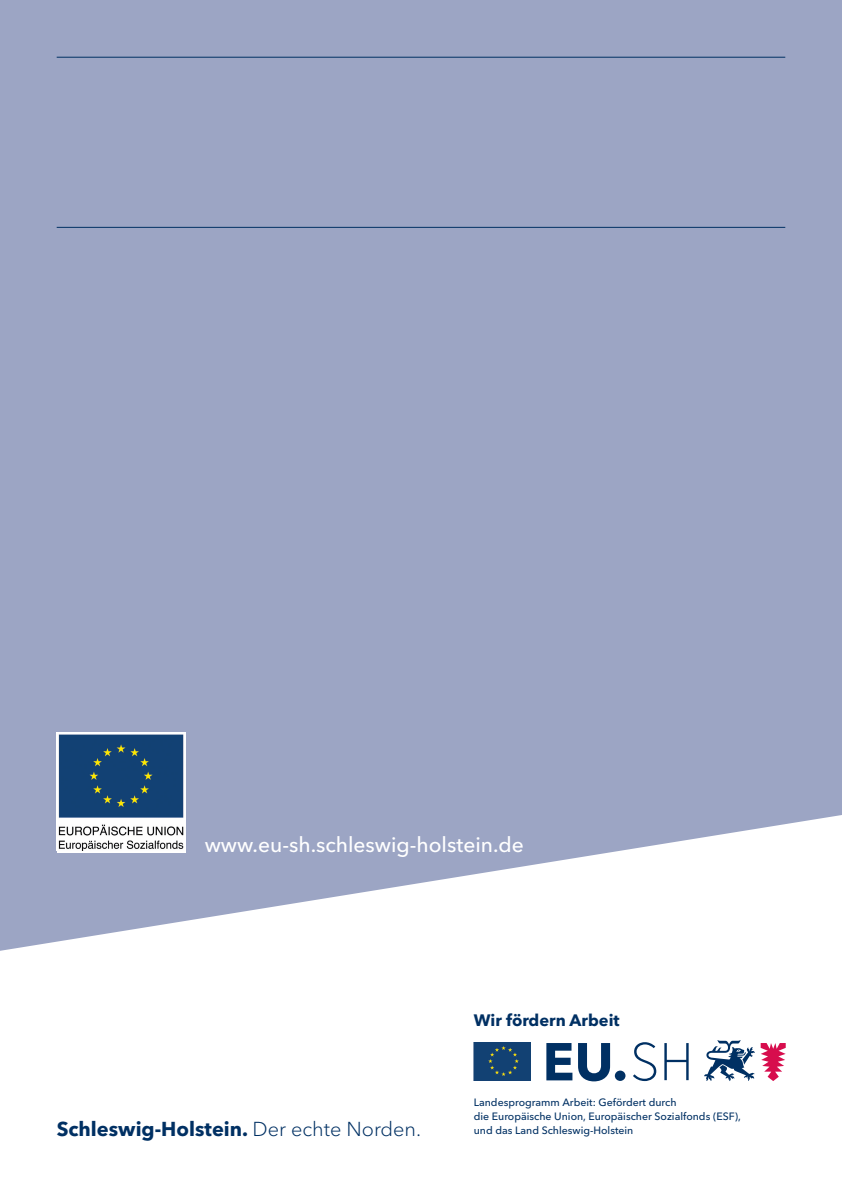
<style>
.page{position:relative;width:842px;height:1191px;background:#fff}
.page>*{position:absolute;margin:0;border:0;box-sizing:border-box;transform-origin:0 0}
.t1{font:700 52.8px "Avenir Next LT Pro";color:#003063}
.t2{font:500 21px "Avenir Next LT Pro";color:#fff}
.t3{font:700 20px "Avenir Next LT Pro";color:#003063}
.t4{font:700 16.4px "Avenir Next LT Pro";color:#003063}
.t5{font:500 10.6px/14.1px "Avenir Next LT Pro";color:#003063}
.s1{font-weight:300}
</style>
<div class="page">
<div style="left:0;top:0;width:842px;height:1030px;background:#9ca5c4"></div>
<svg style="left:0;top:815px;width:842px;height:267px;fill:#fff"></svg>
<svg style="left:633px;top:1042px;width:23px;height:39px"></svg>
<svg style="left:664px;top:1043px;width:25px;height:37px"></svg>
<svg style="left:761px;top:1043px;width:25px;height:38px"></svg>
<svg style="left:704px;top:1040px;width:51px;height:41px"></svg>
<img style="left:474px;top:1042px;width:57px;height:38px">
<img style="left:57px;top:732px;width:128px;height:118px">
<hr style="left:57px;top:57px;width:728px;height:1px;background:#003063">
<hr style="left:57px;top:227px;width:728px;height:1px;background:#003063">
<h2 class="t2" style="left:205px;top:832px;width:321px">www.eu-sh.schleswig-holstein.de</h2>
<h3 class="t3" style="left:57px;top:1116px;width:366px">Schleswig-Holstein. <span class="s1">Der echte Norden.</span></h3>
<h3 class="t4" style="left:474px;top:1010px;width:147px">Wir fördern Arbeit</h3>
<h1 class="t1" style="left:542px;top:1029px;width:87px">EU.</h1>
<p class="t5" style="left:474px;top:1095px;width:268px">Landesprogramm Arbeit: Gefördert durch<br>die Europäische Union, Europäischer Sozialfonds (ESF), und das Land Schleswig-Holstein</p>
</div>
